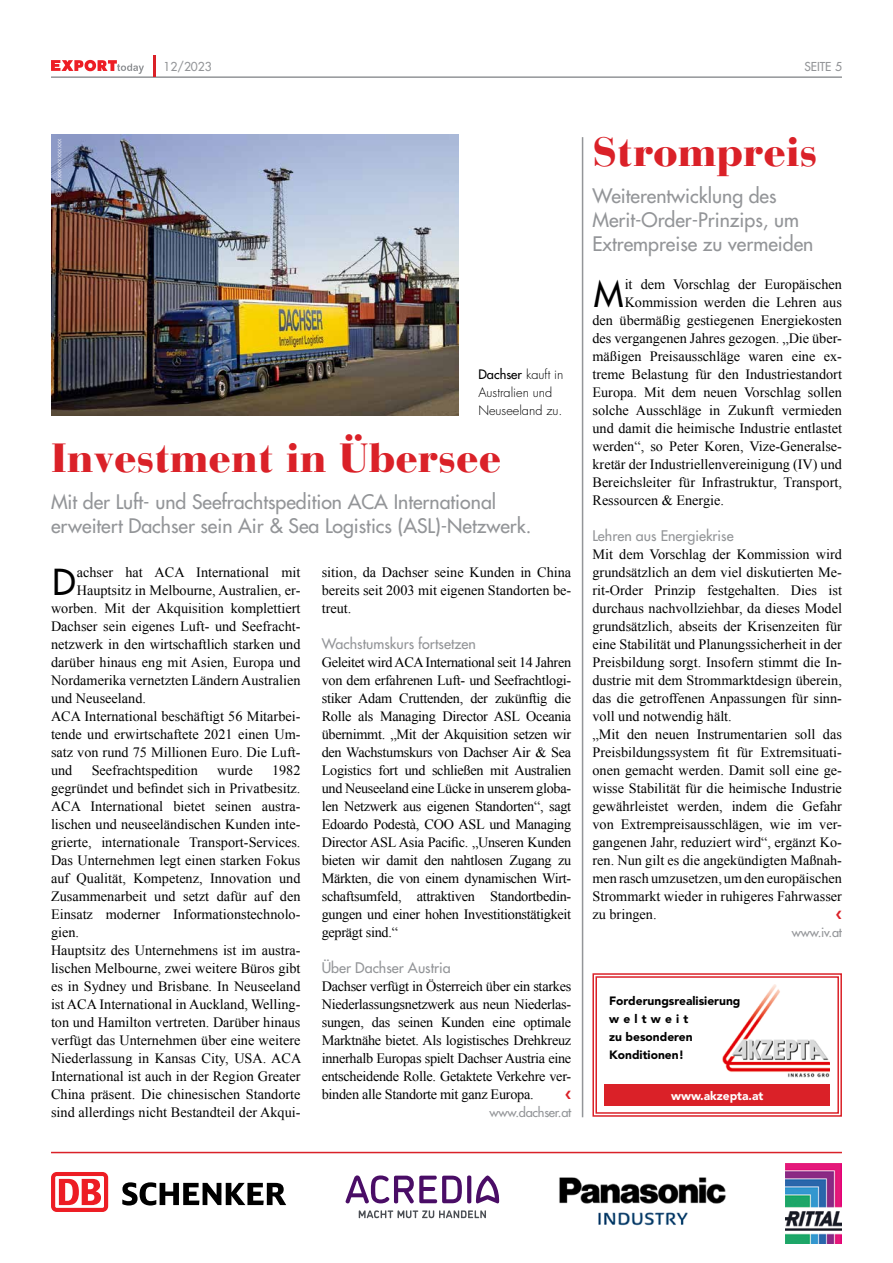
<style>
.page{position:relative;width:893px;height:1263px;background:#fff}
.page>*{position:absolute;margin:0;border:0;box-sizing:border-box;transform-origin:0 0}
.t1{font:900 40.5px "Bauer Bodoni Std";color:#da2128}
.t2{font:500 34.95px "Futura Std";color:#000}
.t3{font:500 19.5px/24px "Futura Std";color:#939598}
.t4{font:14.25px/18px "Times New Roman";color:#000;text-align:justify}
.t5{font:500 14.25px "Futura Std";color:#939598}
.t6{font:300 12.75px/18px "Futura Std";color:#000}
.t7{font:500 12.75px "Futura Std";letter-spacing:-.02em;color:#939598}
.t8{font:900 12px/18px "Avenir LT Std";color:#000}
.t9{font:900 12px "Avenir LT Std";color:#fff}
.t10{font:500 12px "Futura Std";color:#939598}
.t11{font:300 7.5px "Futura Std";color:#fff}
.s1{font-weight:500}
</style>
<div class="page">
<hr style="left:51px;top:76px;width:791px;height:2px;background:#939598">
<hr style="left:153px;top:55px;width:2px;height:21px;background:#da2128">
<svg style="left:51px;top:60px;width:93px;height:14px"></svg>
<div style="left:51px;top:1172px;width:57px;height:40px;background:#ed1d24;border-radius:6px"></div>
<svg style="left:55px;top:1176px;width:49px;height:32px"></svg>
<svg style="left:59px;top:1179px;width:42px;height:26px"></svg>
<svg style="left:122px;top:1182px;width:164px;height:23px"></svg>
<svg style="left:359px;top:1210px;width:127px;height:8px"></svg>
<svg style="left:346px;top:1175px;width:116px;height:28px"></svg>
<svg style="left:467px;top:1175px;width:4px;height:28px"></svg>
<svg style="left:476px;top:1175px;width:23px;height:28px"></svg>
<img style="left:786px;top:1164px;width:56px;height:79px">
<hr style="left:51px;top:1152px;width:791px;height:1px;background:#da2128">
<img style="left:559px;top:1177px;width:167px;height:49px">
<img style="left:51px;top:135px;width:407px;height:280px">
<hr style="left:582px;top:137px;width:1px;height:980px;background:#939598">
<svg style="left:592px;top:973px;width:250px;height:144px"></svg>
<div style="left:595px;top:976px;width:244px;height:138px;border:1px solid #da2128"></div>
<img style="left:723px;top:984px;width:107px;height:94px">
<div style="left:604px;top:1084px;width:226px;height:22px;background:#da2128"></div>
<p class="t10" style="left:164px;top:59px;width:50px">12/2023</p>
<p class="t10" style="left:804px;top:59px;width:39px">SEITE 5</p>
<p class="t11" style="left:54px;top:197px;width:60px;rotate:-90deg">© xxxxxxxxxxxxxxx</p>
<p class="t6" style="left:478px;top:366px;width:87px"><span class="s1">Dachser</span> kauft in<br>Australien und<br>Neuseeland zu.</p>
<h1 class="t1" style="left:51px;top:433px;width:452px">Investment in Übersee</h1>
<h3 class="t3" style="left:51px;top:489px;width:482px">Mit der Luft- und Seefrachtspedition ACA International erweitert Dachser sein Air &amp; Sea Logistics (ASL)-Netzwerk.</h3>
<h2 class="t2" style="left:52px;top:560px;width:25px">D</h2>
<p class="t4" style="left:77px;top:563px;width:225px">achser hat ACA International mit</p>
<p class="t4" style="left:77px;top:581px;width:225px">Hauptsitz in Melbourne, Australien, er-</p>
<p class="t4" style="left:51px;top:599px;width:251px">worben. Mit der Akquisition komplettiert</p>
<p class="t4" style="left:51px;top:617px;width:251px">Dachser sein eigenes Luft- und Seefracht-</p>
<p class="t4" style="left:51px;top:635px;width:251px">netzwerk in den wirtschaftlich starken und</p>
<p class="t4" style="left:51px;top:653px;width:251px">darüber hinaus eng mit Asien, Europa und</p>
<p class="t4" style="left:51px;top:671px;width:251px">Nordamerika vernetzten Ländern Australien</p>
<p class="t4" style="left:51px;top:689px;width:96px">und Neuseeland.</p>
<p class="t4" style="left:51px;top:707px;width:251px">ACA International beschäftigt 56 Mitarbei-</p>
<p class="t4" style="left:51px;top:725px;width:251px">tende und erwirtschaftete 2021 einen Um-</p>
<p class="t4" style="left:51px;top:743px;width:251px">satz von rund 75 Millionen Euro. Die Luft-</p>
<p class="t4" style="left:51px;top:761px;width:23px">und</p>
<p class="t4" style="left:92px;top:761px;width:108px">Seefrachtspedition</p>
<p class="t4" style="left:217px;top:761px;width:37px">wurde</p>
<p class="t4" style="left:51px;top:761px;width:252px;text-align:left;text-indent:221px">1982 gegründet und befindet sich in Privatbesitz.<br>ACA International bietet seinen austra&shy;lischen und neuseeländischen Kunden inte&shy;grierte, internationale Transport-Services.<br>Das Unternehmen legt einen starken Fokus auf Qualität, Kompetenz, Innovation und Zusammenarbeit und setzt dafür auf den Einsatz moderner Informationstechnolo&shy;gien.<br>Hauptsitz des Unternehmens ist im austra&shy;lischen Melbourne, zwei weitere Büros gibt es in Sydney und Brisbane. In Neuseeland ist ACA International in Auckland, Welling&shy;ton und Hamilton vertreten. Darüber hinaus verfügt das Unternehmen über eine weitere Niederlassung in Kansas City, USA. ACA International ist auch in der Region Greater China präsent. Die chinesischen Standorte sind allerdings nicht Bestandteil der Akqui-</p>
<p class="t4" style="left:322px;top:563px;width:251px">sition, da Dachser seine Kunden in China bereits seit 2003 mit eigenen Standorten be&shy;treut.</p>
<p class="t5" style="left:322px;top:635px;width:156px">Wachstumskurs fortsetzen</p>
<p class="t4" style="left:322px;top:653px;width:251px">Geleitet wird ACA International seit 14 Jahren von dem erfahrenen Luft- und Seefrachtlogi&shy;stiker Adam Cruttenden, der zukünftig die Rolle als Managing Director ASL Oceania übernimmt. „Mit der Akquisition setzen wir den Wachstumskurs von Dachser Air &amp; Sea Logistics fort und schließen mit Australien und Neuseeland eine Lücke in unserem globa&shy;len Netzwerk aus eigenen Standorten“, sagt Edoardo Podestà, COO ASL und Managing Director ASL Asia Pacific. „Unseren Kunden bieten wir damit den nahtlosen Zugang zu Märkten, die von einem dynamischen Wirt&shy;schaftsumfeld, attraktiven Standortbedin&shy;gungen und einer hohen Investitionstätigkeit geprägt sind.“</p>
<p class="t5" style="left:322px;top:959px;width:130px">Über Dachser Austria</p>
<p class="t4" style="left:322px;top:977px;width:251px">Dachser verfügt in Österreich über ein starkes Niederlassungsnetzwerk aus neun Niederlas&shy;sungen, das seinen Kunden eine optimale Marktnähe bietet. Als logistisches Drehkreuz innerhalb Europas spielt Dachser Austria eine entscheidende Rolle. Getaktete Verkehre ver&shy;binden alle Standorte mit ganz Europa.</p>
<p class="t7" style="left:489px;top:1104px;width:83px">www.dachser.at</p>
<h1 class="t1" style="left:592px;top:127px;width:227px">Strompreis</h1>
<h3 class="t3" style="left:592px;top:183px;width:222px">Weiterentwicklung des<br>Merit-Order-Prinzips, um<br>Extrempreise zu vermeiden</h3>
<h2 class="t2" style="left:594px;top:272px;width:31px">M</h2>
<p class="t4" style="left:625px;top:275px;width:219px">it dem Vorschlag der Europäischen</p>
<p class="t4" style="left:625px;top:293px;width:219px">Kommission werden die Lehren aus</p>
<p class="t4" style="left:592px;top:311px;width:251px">den übermäßig gestiegenen Energiekosten</p>
<p class="t4" style="left:592px;top:329px;width:251px">des vergangenen Jahres gezogen. „Die über-</p>
<p class="t4" style="left:592px;top:347px;width:251px">mäßigen Preisausschläge waren eine ex-</p>
<p class="t4" style="left:592px;top:365px;width:251px">treme Belastung für den Industriestandort</p>
<p class="t4" style="left:592px;top:383px;width:251px">Europa. Mit dem neuen Vorschlag sollen</p>
<p class="t4" style="left:592px;top:401px;width:251px">solche Ausschläge in Zukunft vermieden</p>
<p class="t4" style="left:592px;top:419px;width:251px">und damit die heimische Industrie entlastet</p>
<p class="t4" style="left:592px;top:437px;width:251px">werden“, so Peter Koren, Vize-Generalse-</p>
<p class="t4" style="left:592px;top:455px;width:251px">kretär der Industriellenvereinigung (IV) und</p>
<p class="t4" style="left:592px;top:473px;width:251px">Bereichsleiter für Infrastruktur, Transport,</p>
<p class="t4" style="left:592px;top:491px;width:133px">Ressourcen &amp; Energie.</p>
<p class="t5" style="left:592px;top:527px;width:143px">Lehren aus Energiekrise</p>
<p class="t4" style="left:592px;top:545px;width:251px;text-align:left">Mit dem Vorschlag der Kommission wird grundsätzlich an dem viel diskutierten Me&shy;rit-Order Prinzip festgehalten. Dies ist durchaus nachvollziehbar, da dieses Model grundsätzlich, abseits der Krisenzeiten für eine Stabilität und Planungssicherheit in der Preisbildung sorgt. Insofern stimmt die In&shy;dustrie mit dem Strommarktdesign überein, das die getroffenen Anpassungen für sinn&shy;voll und notwendig hält.<br>„Mit den neuen Instrumentarien soll das Preisbildungssystem fit für Extremsituati&shy;onen gemacht werden. Damit soll eine ge&shy;wisse Stabilität für die heimische Industrie gewährleistet werden, indem die Gefahr von Extrempreisausschlägen, wie im ver&shy;gangenen Jahr, reduziert wird“, ergänzt Ko&shy;ren. Nun gilt es die angekündigten Maßnah&shy;men rasch umzusetzen, um den europäischen Strommarkt wieder in ruhigeres Fahrwasser zu bringen.</p>
<p class="t7" style="left:792px;top:924px;width:52px">www.iv.at</p>
<p class="t8" style="left:609px;top:991px;width:133px">Forderungsrealisierung weltweit<br>zu besonderen<br>Konditionen!</p>
<p class="t9" style="left:671px;top:1088px;width:94px">www.akzepta.at</p>
</div>
